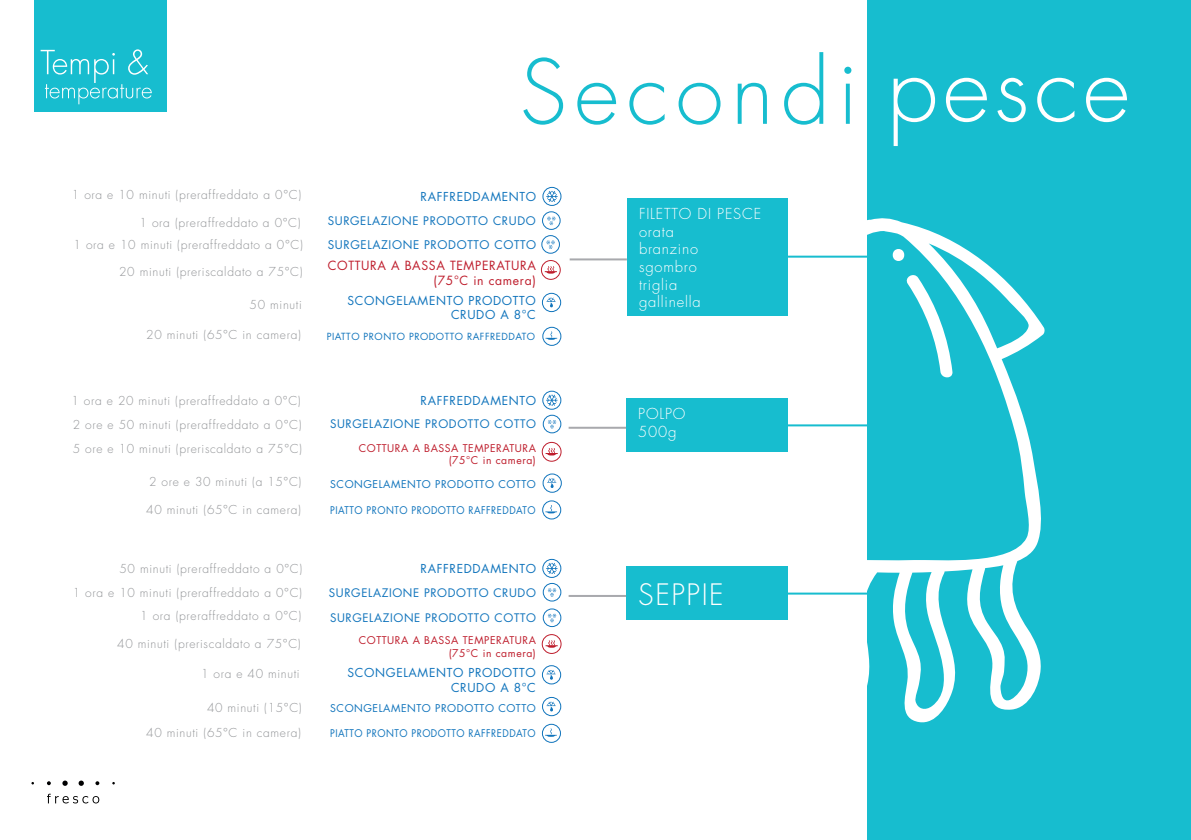
<style>
.page{position:relative;width:1191px;height:840px;background:#fff}
.page>*{position:absolute;margin:0;border:0;box-sizing:border-box;transform-origin:0 0}
.t1{font:300 28.6px "Futura Std";letter-spacing:.055em;color:#fff}
.t2{font:300 14.8px/17.6px "Futura Std";letter-spacing:.055em;color:#fff}
.t3{font:12.4px/14.8px "Futura Std";letter-spacing:.055em;color:#be1d2c;text-align:right}
.t4{font:300 12px/22.2px "Futura Std";letter-spacing:.055em;color:#939598;text-align:right}
.t5{font:12px/14.4px "Futura Std";letter-spacing:.055em;color:#1074bc;text-align:right}
.t6{font:11.6px/23.8px "Futura Std";letter-spacing:.055em;color:#1074bc}
.t7{font:11.4px "Futura Std";letter-spacing:.055em;color:#1074bc}
.t8{font:10.4px/12.4px "Futura Std";letter-spacing:.055em;color:#be1d2c;text-align:right}
.t9{font:10.4px "Futura Std";letter-spacing:.055em;color:#1074bc;scale:.91 1}
.t10{font:10.4px "Futura Std";letter-spacing:.055em;color:#1074bc}
.t11{font:9.6px "Futura Std";letter-spacing:.055em;color:#1074bc}
</style>
<div class="page">
<div style="left:868px;top:0;width:323px;height:839px;background:#17bdcf"></div>
<svg style="left:47px;top:781px;width:4px;height:3px"></svg>
<svg style="left:62px;top:780px;width:6px;height:5px"></svg>
<svg style="left:79px;top:780px;width:5px;height:5px"></svg>
<svg style="left:47px;top:793px;width:52px;height:10px"></svg>
<svg style="left:523px;top:57px;width:40px;height:68px"></svg>
<svg style="left:577px;top:83px;width:39px;height:42px"></svg>
<svg style="left:629px;top:83px;width:35px;height:42px"></svg>
<svg style="left:678px;top:83px;width:42px;height:42px"></svg>
<svg style="left:737px;top:83px;width:30px;height:41px"></svg>
<svg style="left:784px;top:52px;width:39px;height:73px"></svg>
<svg style="left:844px;top:67px;width:7px;height:57px"></svg>
<div style="left:542px;top:293px;width:19px;height:19px;border:1px solid #1074bc;border-radius:50%"></div>
<svg style="left:546px;top:297px;width:9px;height:10px"></svg>
<div style="left:542px;top:664px;width:19px;height:20px;border:1px solid #1074bc;border-radius:50%"></div>
<svg style="left:546px;top:670px;width:9px;height:9px"></svg>
<div style="left:542px;top:326px;width:19px;height:20px;border:1px solid #1074bc;border-radius:50%"></div>
<svg style="left:545px;top:331px;width:12px;height:8px"></svg>
<div style="left:542px;top:473px;width:20px;height:19px;border:1px solid #1074bc;border-radius:50%"></div>
<svg style="left:547px;top:478px;width:9px;height:9px"></svg>
<div style="left:542px;top:500px;width:19px;height:19px;border:1px solid #1074bc;border-radius:50%"></div>
<svg style="left:545px;top:504px;width:12px;height:9px"></svg>
<div style="left:34px;top:0;width:133px;height:112px;background:#17bdcf"></div>
<div style="left:542px;top:187px;width:19px;height:19px;border:1px solid #1074bc;border-radius:50%"></div>
<svg style="left:546px;top:191px;width:11px;height:11px"></svg>
<div style="left:542px;top:390px;width:19px;height:19px;border:1px solid #1074bc;border-radius:50%"></div>
<svg style="left:546px;top:394px;width:11px;height:11px"></svg>
<div style="left:542px;top:211px;width:18px;height:19px;border:1px solid #1074bc;border-radius:50%"></div>
<svg style="left:547px;top:216px;width:8px;height:9px"></svg>
<div style="left:543px;top:414px;width:18px;height:19px;border:1px solid #1074bc;border-radius:50%"></div>
<svg style="left:548px;top:420px;width:8px;height:8px"></svg>
<div style="left:541px;top:235px;width:19px;height:18px;border:1px solid #1074bc;border-radius:50%"></div>
<svg style="left:546px;top:240px;width:9px;height:9px"></svg>
<div style="left:541px;top:260px;width:20px;height:20px;border:1px solid #be1d2c;border-radius:50%"></div>
<svg style="left:545px;top:266px;width:12px;height:7px"></svg>
<div style="left:542px;top:441px;width:19px;height:20px;border:1px solid #be1d2c;border-radius:50%"></div>
<svg style="left:545px;top:448px;width:13px;height:7px"></svg>
<svg style="left:893px;top:78px;width:42px;height:68px"></svg>
<svg style="left:946px;top:78px;width:41px;height:44px"></svg>
<svg style="left:997px;top:78px;width:28px;height:44px"></svg>
<svg style="left:1037px;top:78px;width:37px;height:44px"></svg>
<svg style="left:1086px;top:78px;width:41px;height:44px"></svg>
<svg style="left:716px;top:217px;width:329px;height:510px"></svg>
<svg style="left:787px;top:309px;width:49px;height:108px"></svg>
<svg style="left:834px;top:287px;width:15px;height:12px"></svg>
<hr style="left:788px;top:255px;width:79px;height:2px;background:#17bdcf">
<div style="left:627px;top:198px;width:160px;height:117px;background:#17bdcf"></div>
<hr style="left:569px;top:258px;width:58px;height:2px;background:#a8a9ad">
<div style="left:626px;top:398px;width:161px;height:53px;background:#17bdcf"></div>
<hr style="left:785px;top:424px;width:83px;height:2px;background:#17bdcf">
<hr style="left:568px;top:426px;width:58px;height:2px;background:#a8a9ad">
<div style="left:542px;top:696px;width:19px;height:19px;border:1px solid #1074bc;border-radius:50%"></div>
<svg style="left:546px;top:701px;width:10px;height:10px"></svg>
<div style="left:542px;top:723px;width:19px;height:19px;border:1px solid #1074bc;border-radius:50%"></div>
<svg style="left:545px;top:728px;width:12px;height:8px"></svg>
<div style="left:542px;top:558px;width:19px;height:19px;border:1px solid #1074bc;border-radius:50%"></div>
<svg style="left:546px;top:562px;width:11px;height:11px"></svg>
<div style="left:543px;top:582px;width:18px;height:19px;border:1px solid #1074bc;border-radius:50%"></div>
<svg style="left:548px;top:588px;width:8px;height:8px"></svg>
<div style="left:543px;top:608px;width:18px;height:18px;border:1px solid #1074bc;border-radius:50%"></div>
<svg style="left:548px;top:613px;width:8px;height:9px"></svg>
<div style="left:542px;top:633px;width:19px;height:20px;border:1px solid #be1d2c;border-radius:50%"></div>
<svg style="left:545px;top:640px;width:13px;height:7px"></svg>
<div style="left:626px;top:566px;width:161px;height:53px;background:#17bdcf"></div>
<hr style="left:785px;top:592px;width:83px;height:2px;background:#17bdcf">
<hr style="left:568px;top:594px;width:58px;height:2px;background:#a8a9ad">
<svg style="left:41px;top:49px;width:111px;height:55px"></svg>
<p class="t4" style="left:72px;top:184px;width:231px">1 ora e 10 minuti (preraffreddato a 0°C)</p>
<p class="t5" style="left:420px;top:190px;width:117px">RAFFREDDAMENTO</p>
<p class="t4" style="left:74px;top:211px;width:231px">1 ora (preraffreddato a 0°C)<br>1 ora e 10 minuti (preraffreddato a 0°C)</p>
<p class="t4" style="left:119px;top:261px;width:185px">20 minuti (preriscaldato a 75°C)</p>
<p class="t6" style="left:328px;top:209px;width:210px">SURGELAZIONE PRODOTTO CRUDO<br>SURGELAZIONE PRODOTTO COTTO</p>
<p class="t3" style="left:328px;top:258px;width:210px">COTTURA A BASSA TEMPERATURA (75°C in camera)</p>
<p class="t5" style="left:347px;top:293px;width:190px">SCONGELAMENTO PRODOTTO<br>CRUDO A 8°C</p>
<p class="t4" style="left:250px;top:293px;width:54px">50 minuti</p>
<p class="t4" style="left:146px;top:323px;width:156px">20 minuti (65°C in camera)</p>
<p class="t11" style="left:327px;top:330px;width:210px">PIATTO PRONTO PRODOTTO RAFFREDDATO</p>
<p class="t4" style="left:71px;top:390px;width:231px">1 ora e 20 minuti (preraffreddato a 0°C)</p>
<p class="t4" style="left:73px;top:437px;width:231px">5 ore e 10 minuti (preriscaldato a 75°C)</p>
<p class="t4" style="left:149px;top:470px;width:154px">2 ore e 30 minuti (a 15°C)</p>
<p class="t4" style="left:146px;top:498px;width:156px">40 minuti (65°C in camera)</p>
<p class="t4" style="left:73px;top:413px;width:230px">2 ore e 50 minuti (preraffreddato a 0°C)</p>
<p class="t4" style="left:119px;top:558px;width:184px">50 minuti (preraffreddato a 0°C)</p>
<p class="t4" style="left:73px;top:581px;width:231px">1 ora e 10 minuti (preraffreddato a 0°C)</p>
<p class="t4" style="left:140px;top:605px;width:162px">1 ora (preraffreddato a 0°C)</p>
<p class="t4" style="left:117px;top:632px;width:185px">40 minuti (preriscaldato a 75°C)</p>
<p class="t4" style="left:201px;top:662px;width:100px">1 ora e 40 minuti</p>
<p class="t4" style="left:207px;top:696px;width:96px">40 minuti (15°C)</p>
<p class="t4" style="left:146px;top:721px;width:156px">40 minuti (65°C in camera)</p>
<p class="t5" style="left:420px;top:393px;width:117px">RAFFREDDAMENTO</p>
<p class="t7" style="left:330px;top:416px;width:207px">SURGELAZIONE PRODOTTO COTTO</p>
<p class="t8" style="left:359px;top:442px;width:179px">COTTURA A BASSA TEMPERATURA (75°C in camera)</p>
<p class="t10" style="left:330px;top:477px;width:207px">SCONGELAMENTO PRODOTTO COTTO</p>
<p class="t9" style="left:330px;top:503px;width:227px">PIATTO PRONTO PRODOTTO RAFFREDDATO</p>
<p class="t5" style="left:420px;top:561px;width:117px">RAFFREDDAMENTO</p>
<p class="t7" style="left:329px;top:584px;width:208px">SURGELAZIONE PRODOTTO CRUDO</p>
<p class="t7" style="left:330px;top:610px;width:207px">SURGELAZIONE PRODOTTO COTTO</p>
<p class="t8" style="left:359px;top:634px;width:179px">COTTURA A BASSA TEMPERATURA (75°C in camera)</p>
<p class="t5" style="left:347px;top:665px;width:190px">SCONGELAMENTO PRODOTTO<br>CRUDO A 8°C</p>
<p class="t10" style="left:330px;top:701px;width:207px">SCONGELAMENTO PRODOTTO COTTO</p>
<p class="t9" style="left:330px;top:726px;width:227px">PIATTO PRONTO PRODOTTO RAFFREDDATO</p>
<p class="t2" style="left:639px;top:205px;width:124px">FILETTO DI PESCE orata<br>branzino<br>sgombro<br>triglia<br>gallinella</p>
<p class="t2" style="left:638px;top:405px;width:49px">POLPO<br>500g</p>
<h1 class="t1" style="left:638px;top:577px;width:87px">SEPPIE</h1>
</div>
